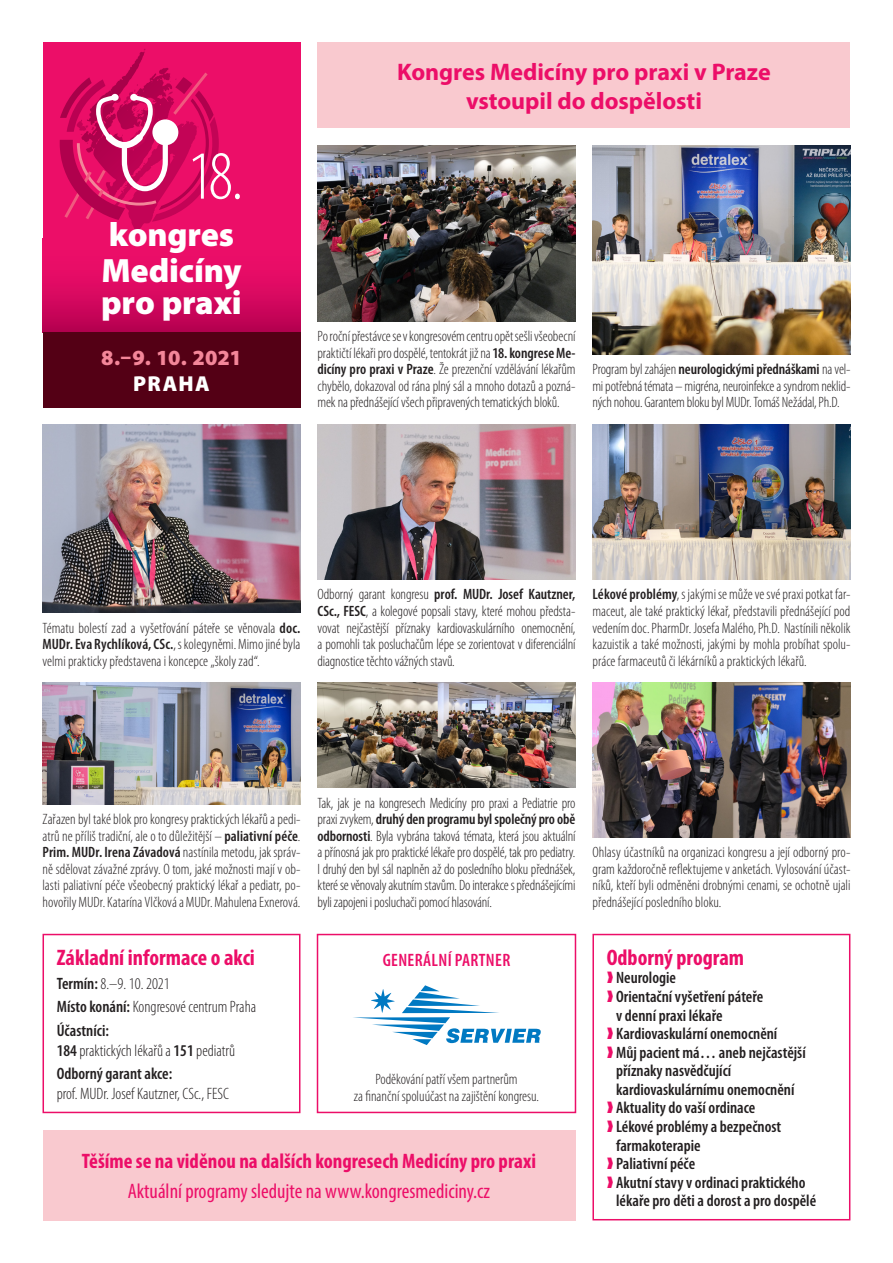
<style>
.page{position:relative;width:893px;height:1263px;background:#fff}
.page>*{position:absolute;margin:0;border:0;box-sizing:border-box;transform-origin:0 0}
.t1{font:300 condensed 69.3px "Myriad Pro";color:#fff}
.t2{font:900 33.75px/36.5px "Myriad Pro";letter-spacing:-.005em;color:#fff}
.t3{font:700 24px/28.5px "Myriad Pro";color:#ec0e68;text-align:center}
.popiska_obr{font:700 condensed 22.5px "Myriad Pro";color:#ec0e68}
.t4{font:900 21.6px/26px "Myriad Pro";letter-spacing:.035em;color:#f38699;text-align:center}
.popiska_obr-2{font:700 condensed 21px "Myriad Pro";color:#ec0e68}
.popiska_obr-3{font:condensed 21px "Myriad Pro";color:#ec0e68}
.popiska_obr-4{font:600 condensed 18px "Myriad Pro";letter-spacing:.02em;color:#ec0e68}
.popiska_obr-5{font:600 condensed 16.5px/18.6px "Myriad Pro";color:#231f20}
.popiska_obr-6{font:300 condensed 16.5px/19.5px "Myriad Pro";color:#231f20}
.popiska_obr-7{font:300 condensed 15px/16.5px "Myriad Pro";letter-spacing:-.005em;color:#231f20;text-align:justify}
.s1{color:#fff}
.s2{font-weight:600}
.s3{font-family:"Free Serif";font-weight:400;font-stretch:normal;color:#ec0e68}
</style>
<div class="page">
<div style="left:317px;top:934px;width:259px;height:179px;border:2px solid #ec0e68"></div>
<img style="left:592px;top:145px;width:258px;height:210px">
<img style="left:592px;top:424px;width:258px;height:156px">
<img style="left:317px;top:424px;width:258px;height:156px">
<img style="left:43px;top:682px;width:257px;height:122px">
<img style="left:317px;top:682px;width:258px;height:106px">
<img style="left:317px;top:145px;width:258px;height:177px">
<div style="left:317px;top:43px;width:533px;height:85px;background:#f9c9cf"></div>
<div style="left:43px;top:1130px;width:532px;height:90px;background:#f9c9cf"></div>
<div style="left:43px;top:934px;width:257px;height:179px;border:2px solid #ec0e68"></div>
<div style="left:592px;top:934px;width:258px;height:286px;border:2px solid #ec0e68"></div>
<div style="left:43px;top:43px;width:257px;height:364px;background:#ec0e68"></div>
<div style="left:43px;top:238px;width:257px;height:94px;background:linear-gradient(to bottom,#f7116d,#bd0254)"></div>
<svg style="left:60px;top:49px;width:159px;height:173px"></svg>
<div style="left:43px;top:332px;width:257px;height:75px;background:#540015"></div>
<img style="left:592px;top:682px;width:258px;height:155px">
<img style="left:43px;top:424px;width:257px;height:189px">
<svg style="left:353px;top:985px;width:187px;height:60px"></svg>
<p class="t1" style="left:187px;top:135px;width:57px">18.</p>
<p class="t2" style="left:101px;top:215px;width:142px">kongres<br>Medicíny</p>
<p class="t2" style="left:101px;top:283px;width:142px">pro praxi</p>
<p class="t4" style="left:101px;top:344px;width:142px">8.–9. 10. 2021<br><span class="s1">PRAHA</span></p>
<p class="t3" style="left:397px;top:57px;width:375px">Kongres Medicíny pro praxi v Praze vstoupil do dospělosti</p>
<p class="popiska_obr-7" style="left:317px;top:328px;width:259px">Po roční přestávce se v kongresovém centru opět sešli všeobecní praktičtí lékaři pro dospělé, tentokrát již na <span class="s2">18. kongrese Me&shy;dicíny pro praxi v Praze</span>. Že prezenční vzdělávání lékařům chybělo, dokazoval od rána plný sál a mnoho dotazů a pozná&shy;mek na přednášející všech připravených tematických bloků.</p>
<p class="popiska_obr-7" style="left:592px;top:361px;width:259px">Program byl zahájen <span class="s2">neurologickými přednáškami</span> na vel&shy;mi potřebná témata – migréna, neuroinfekce a syndrom neklid&shy;ných nohou. Garantem bloku byl MUDr. Tomáš Nežádal, Ph.D.</p>
<p class="popiska_obr-7" style="left:43px;top:619px;width:259px">Tématu bolestí zad a vyšetřování páteře se věnovala <span class="s2">doc.<br>MUDr. Eva Rychlíková, CSc.</span>, s kolegyněmi. Mimo jiné byla velmi prakticky představena i koncepce „školy zad“.</p>
<p class="popiska_obr-7" style="left:317px;top:586px;width:260px">Odborný garant kongresu <span class="s2">prof. MUDr. Josef Kautzner, CSc., FESC</span>, a kolegové popsali stavy, které mohou předsta&shy;vovat nejčastější příznaky kardiovaskulárního onemocnění, a pomohli tak posluchačům lépe se zorientovat v diferenciální diagnostice těchto vážných stavů.</p>
<p class="popiska_obr-7" style="left:592px;top:586px;width:259px"><span class="s2">Lékové problémy</span>, s jakými se může ve své praxi potkat far&shy;maceut, ale také praktický lékař, představili přednášející pod vedením doc. PharmDr. Josefa Malého, Ph.D. Nastínili několik kazuistik a také možnosti, jakými by mohla probíhat spolu&shy;práce farmaceutů či lékárníků a praktických lékařů.</p>
<p class="popiska_obr-7" style="left:43px;top:811px;width:259px">Zařazen byl také blok pro kongresy praktických lékařů apedi&shy;atrů ne příliš tradiční, ale o to důležitější – <span class="s2">paliativní péče</span>.<br><span class="s2">Prim. MUDr. Irena Závadová</span> nastínila metodu, jak správ&shy;ně sdělovat závažné zprávy. O tom, jaké možnosti mají v ob&shy;lasti paliativní péče všeobecný praktický lékař a pediatr, po&shy;hovořily MUDr. Katarína Vlčková a MUDr. Mahulena Exnerová.</p>
<p class="popiska_obr-7" style="left:317px;top:794px;width:259px">Tak, jak je na kongresech Medicíny pro praxi a Pediatrie pro praxi zvykem, <span class="s2">druhý den programu byl společný pro obě odbornosti</span>. Byla vybrána taková témata, která jsou aktuální a přínosná jak pro praktické lékaře pro dospělé, tak pro pediatry.<br>I druhý den byl sál naplněn až do posledního bloku přednášek, které se věnovaly akutním stavům. Do interakce s přednášejícími byli zapojeni i posluchači pomocí hlasování.</p>
<p class="popiska_obr-7" style="left:592px;top:844px;width:259px">Ohlasy účastníků na organizaci kongresu a její odborný pro&shy;gram každoročně reflektujeme v anketách. Vylosování účast&shy;níků, kteří byli odměněni drobnými cenami, se ochotně ujali přednášející posledního bloku.</p>
<p class="popiska_obr" style="left:57px;top:943px;width:200px">Základní informace o akci</p>
<p class="popiska_obr-6" style="left:57px;top:973px;width:115px"><span class="s2">Termín:</span> 8.–9. 10. 2021</p>
<p class="popiska_obr-6" style="left:57px;top:997px;width:201px"><span class="s2">Místo konání:</span> Kongresové centrum Praha</p>
<p class="popiska_obr-6" style="left:57px;top:1021px;width:180px"><span class="s2">Účastníci:<br>184</span> praktických lékařů a <span class="s2">151</span> pediatrů</p>
<p class="popiska_obr-6" style="left:57px;top:1064px;width:174px"><span class="s2">Odborný garant akce:<br></span>prof. MUDr. Josef Kautzner, CSc., FESC</p>
<p class="popiska_obr-4" style="left:383px;top:949px;width:129px">GENERÁLNÍ PARTNER</p>
<p class="popiska_obr-7" style="left:354px;top:1071px;width:187px;text-align:center">Poděkování patří všem partnerům<br>za finanční spoluúčast na zajištění kongresu.</p>
<p class="popiska_obr-2" style="left:82px;top:1148px;width:456px">Těšíme se na viděnou na dalších kongresech Medicíny pro praxi</p>
<p class="popiska_obr-3" style="left:128px;top:1178px;width:364px">Aktuální programy sledujte na www.kongresmediciny.cz</p>
<p class="popiska_obr" style="left:607px;top:943px;width:139px">Odborný program</p>
<p class="popiska_obr-5" style="left:607px;top:968px;width:71px"><span class="s3">❱</span> Neurologie</p>
<p class="popiska_obr-5" style="left:616px;top:987px;width:149px;text-indent:-9px"><span class="s3">❱</span> Orientační vyšetření páteře v denní praxi lékaře</p>
<p class="popiska_obr-5" style="left:607px;top:1024px;width:172px"><span class="s3">❱</span> Kardiovaskulární onemocnění</p>
<p class="popiska_obr-5" style="left:616px;top:1043px;width:191px;text-indent:-9px"><span class="s3">❱</span> Můj pacient má… aneb nejčastější příznaky nasvědčující kardiovaskulárnímu onemocnění</p>
<p class="popiska_obr-5" style="left:607px;top:1098px;width:150px"><span class="s3">❱</span> Aktuality do vaší ordinace</p>
<p class="popiska_obr-5" style="left:616px;top:1117px;width:167px;text-indent:-9px"><span class="s3">❱</span> Lékové problémy a bezpečnost farmakoterapie</p>
<p class="popiska_obr-5" style="left:607px;top:1154px;width:90px"><span class="s3">❱</span> Paliativní péče</p>
<p class="popiska_obr-5" style="left:616px;top:1172px;width:202px;text-indent:-9px"><span class="s3">❱</span> Akutní stavy v ordinaci praktického lékaře pro děti a dorost a pro dospělé</p>
</div>
